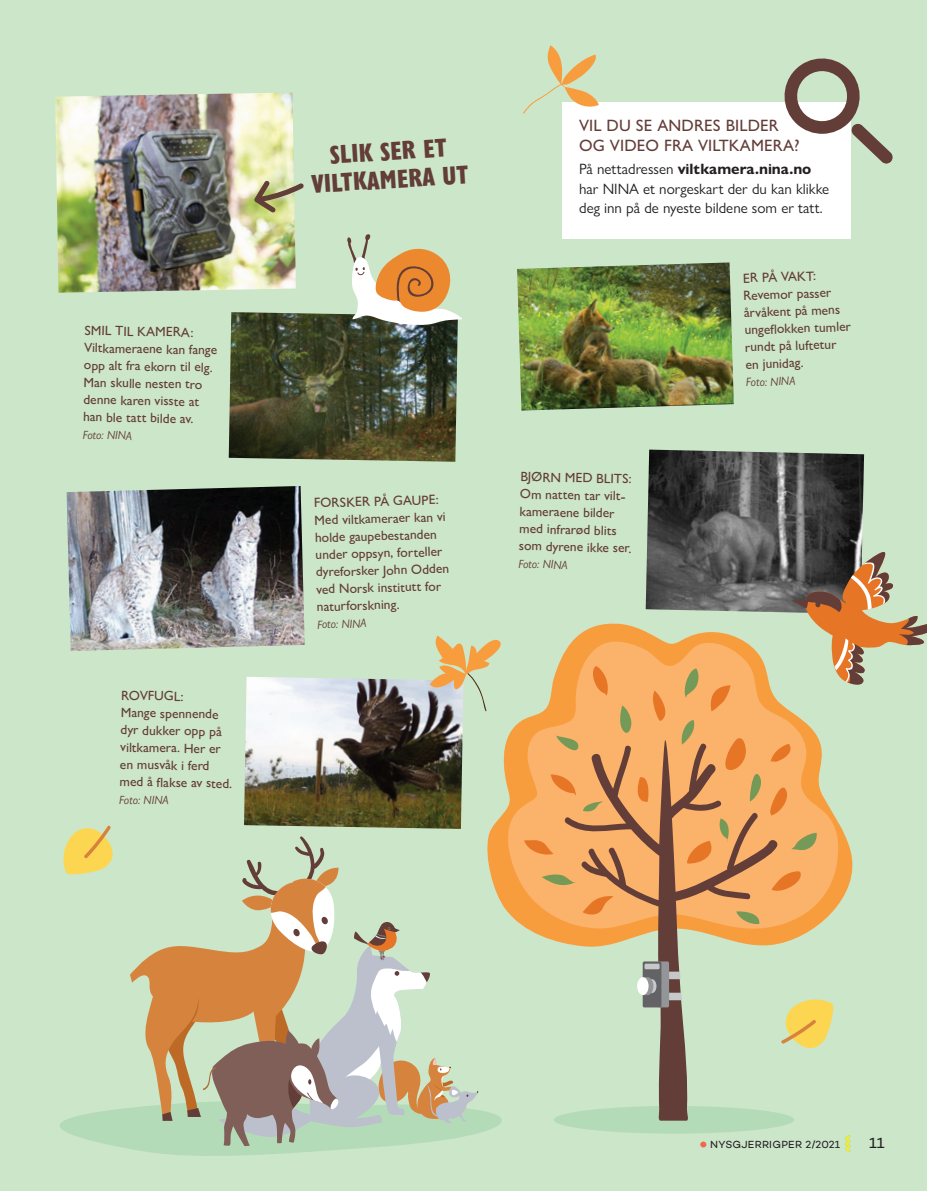
<style>
.page{position:relative;width:927px;height:1191px;background:#cce6ca}
.page>*{position:absolute;margin:0;border:0;box-sizing:border-box;transform-origin:0 0}
.Sitat_S{font:800 condensed 26.85px/28.2px "Gill Sans Nova";color:#633d37;text-align:center}
.Bokstekst_tittel_L{font:500 16.5px/19.5px "Gill Sans Nova";letter-spacing:.01em;color:#633d37}
.Kulepunkt_hvit_k{font:15px/19.5px "Gill Sans Nova";color:#231f20}
.t1{font:15px "Campton";color:#231f20}
.Bildetekst{font:500 13.5px/17.2px "Gill Sans Nova";color:#633d37}
.Kilde_NEG{font:italic 12px "Gill Sans Nova";color:#633d37}
.t2{font:10.5px "Campton";letter-spacing:.02em;color:#231f20}
.s1{font-weight:700}
.s2{font-weight:900;font-size:16.5px;color:#f2664f}
</style>
<div class="page">
<div style="left:554px;top:1106px;width:240px;height:27px;background:#b4dbb8;border-radius:50%"></div>
<img style="left:55px;top:92px;width:241px;height:201px">
<img style="left:517px;top:262px;width:217px;height:148px">
<img style="left:646px;top:449px;width:218px;height:164px">
<img style="left:229px;top:312px;width:229px;height:150px">
<img style="left:67px;top:486px;width:238px;height:165px">
<img style="left:244px;top:676px;width:219px;height:148px">
<svg style="left:254px;top:181px;width:50px;height:32px"></svg>
<svg style="left:346px;top:234px;width:116px;height:92px"></svg>
<svg style="left:430px;top:635px;width:54px;height:76px"></svg>
<svg style="left:781px;top:999px;width:53px;height:49px"></svg>
<div style="left:562px;top:102px;width:288px;height:137px;background:#fff"></div>
<svg style="left:784px;top:58px;width:109px;height:106px"></svg>
<svg style="left:484px;top:623px;width:369px;height:321px"></svg>
<svg style="left:499px;top:638px;width:341px;height:292px;fill:#f8b26b"></svg>
<svg style="left:563px;top:739px;width:217px;height:381px"></svg>
<svg style="left:650px;top:690px;width:21px;height:31px"></svg>
<svg style="left:551px;top:774px;width:25px;height:21px"></svg>
<svg style="left:583px;top:895px;width:31px;height:20px"></svg>
<svg style="left:771px;top:870px;width:30px;height:24px"></svg>
<svg style="left:591px;top:664px;width:18px;height:31px"></svg>
<svg style="left:711px;top:685px;width:19px;height:28px"></svg>
<svg style="left:635px;top:775px;width:15px;height:27px"></svg>
<svg style="left:524px;top:838px;width:30px;height:18px"></svg>
<svg style="left:619px;top:705px;width:13px;height:34px"></svg>
<svg style="left:556px;top:735px;width:23px;height:22px"></svg>
<svg style="left:583px;top:801px;width:20px;height:11px"></svg>
<svg style="left:735px;top:909px;width:26px;height:16px"></svg>
<svg style="left:682px;top:668px;width:17px;height:29px"></svg>
<svg style="left:680px;top:720px;width:137px;height:144px;background:#e8a25f"></svg>
<svg style="left:542px;top:873px;width:34px;height:15px"></svg>
<svg style="left:60px;top:824px;width:453px;height:332px"></svg>
<div style="left:637px;top:977px;width:12px;height:18px;background:#fff;border-radius:50%"></div>
<svg style="left:642px;top:961px;width:40px;height:46px;background:#8c8786"></svg>
<svg style="left:523px;top:45px;width:76px;height:69px"></svg>
<svg style="left:791px;top:549px;width:136px;height:138px"></svg>
<svg style="left:845px;top:1135px;width:6px;height:17px"></svg>
<p class="Bildetekst" style="left:85px;top:321px;width:134px;rotate:1deg">SMIL TIL KAMERA:<br>Viltkameraene kan fange opp alt fra ekorn til elg.<br>Man skulle nesten tro denne karen visste at han ble tatt bilde av.</p>
<p class="Kilde_NEG" style="left:83px;top:427px;width:51px;rotate:1deg">Foto: NINA</p>
<p class="Bildetekst" style="left:121px;top:686px;width:114px;rotate:1deg">ROVFUGL:<br>Mange spennende dyr dukker opp på viltkamera. Her er en musvåk i ferd med å fl akse av sted.</p>
<p class="Kilde_NEG" style="left:120px;top:792px;width:51px;rotate:1deg">Foto: NINA</p>
<p class="Sitat_S" style="left:309px;top:140px;width:158px;rotate:-3deg">SLIK SER ET<br>VILTKAMERA UT</p>
<p class="Bildetekst" style="left:313px;top:494px;width:135px;rotate:-2deg">FORSKER PÅ GAUPE:<br>Med viltkameraer kan vi holde gaupebestanden under oppsyn, forteller dyreforsker John Odden ved Norsk institutt for naturforskning.</p>
<p class="Kilde_NEG" style="left:317px;top:617px;width:51px;rotate:-1deg">Foto: NINA</p>
<p class="Bokstekst_tittel_L" style="left:579px;top:116px;width:222px">VIL DU SE ANDRES BILDER<br>OG VIDEO FRA VILTKAMERA?</p>
<p class="Kulepunkt_hvit_k" style="left:579px;top:159px;width:252px">På nettadressen <span class="s1">viltkamera.nina.no </span>har NINA et norgeskart der du kan klikke deg inn på de nyeste bildene som er tatt.</p>
<p class="Bildetekst" style="left:520px;top:468px;width:114px;rotate:1deg">BJØRN MED BLITS:<br>Om natten tar vilt&shy;kameraene bilder med infrarød blits som dyrene ikke ser.</p>
<p class="Kilde_NEG" style="left:519px;top:556px;width:51px;rotate:1deg">Foto: NINA</p>
<p class="Bildetekst" style="left:742px;top:269px;width:108px;rotate:-2deg">ER PÅ VAKT:<br>Revemor passer årvåkent på mens ungefl okken tumler rundt på luftetur en junidag.</p>
<p class="Kilde_NEG" style="left:746px;top:375px;width:51px;rotate:-2deg">Foto: NINA</p>
<p class="t2" style="left:700px;top:1138px;width:141px"><span class="s2">•</span> NYSGJERRIGPER 2/2021</p>
<p class="t1" style="left:869px;top:1134px;width:17px">11</p>
</div>
